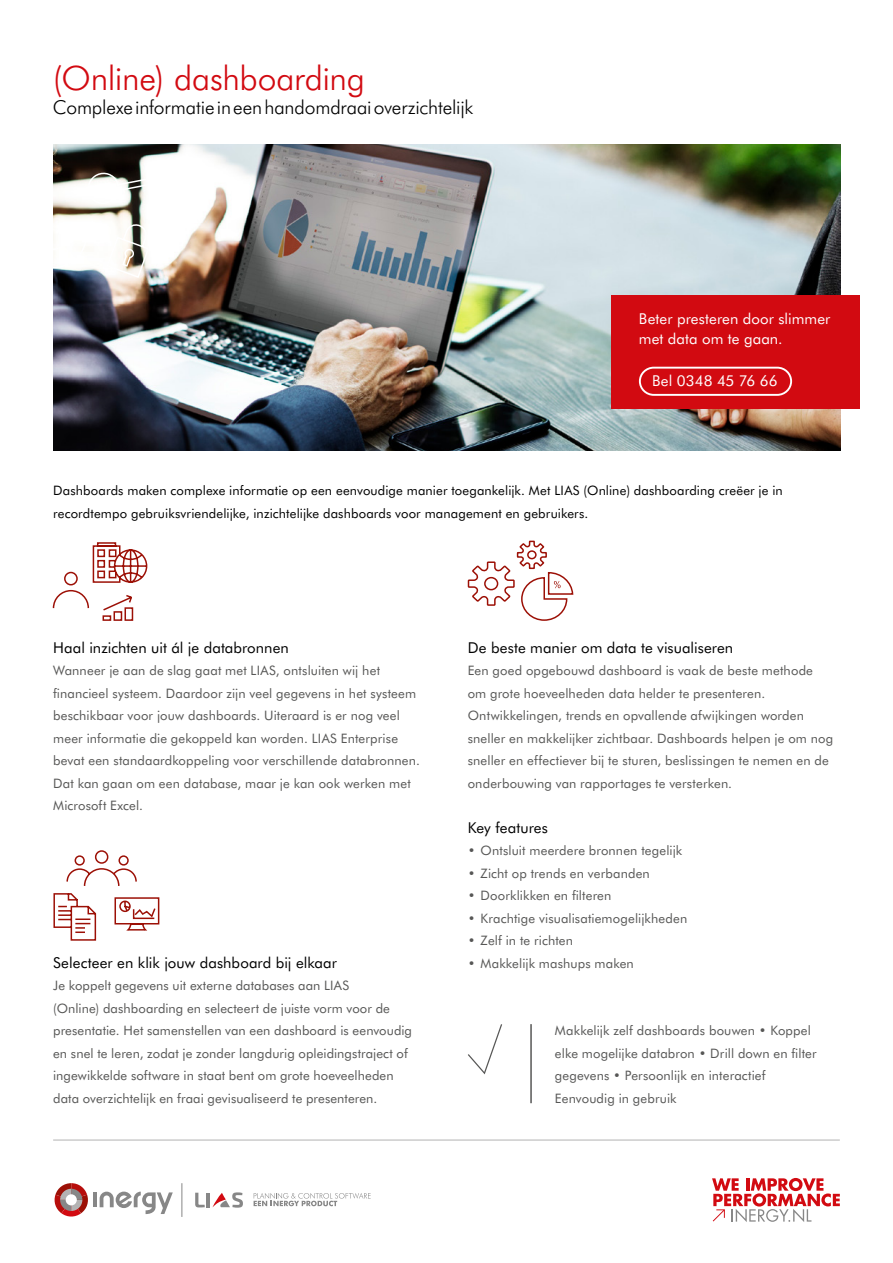
<style>
.page{position:relative;width:893px;height:1263px;background:#fff}
.page>*{position:absolute;margin:0;border:0;box-sizing:border-box;transform-origin:0 0}
.t1{font:300 33.6px "Futura BT";letter-spacing:-.01em;color:#d20a11}
.t2{font:300 19.2px "Futura BT";letter-spacing:-.005em;color:#000}
.t3{font:15px "Futura BT";letter-spacing:.005em;color:#000}
.t4{font:15px/20.7px "Futura BT";letter-spacing:.005em;color:#fff}
.t5{font:13.05px/22.5px "Futura BT";letter-spacing:.01em;color:#575756}
.t6{font:13.05px/22.5px "Futura BT";letter-spacing:.01em;color:#000}
</style>
<div class="page">
<hr style="left:53px;top:1140px;width:787px;height:1px;background:#b3b2b2">
<svg style="left:712px;top:1178px;width:128px;height:44px"></svg>
<img style="left:53px;top:145px;width:787px;height:306px">
<div style="left:611px;top:295px;width:249px;height:114px;background:#d20a11"></div>
<div style="left:639px;top:367px;width:153px;height:29px;border:2px solid #fff;border-radius:14px"></div>
<hr style="left:530px;top:1024px;width:2px;height:79px;background:#575756">
<svg style="left:468px;top:1024px;width:34px;height:51px"></svg>
<svg style="left:52px;top:542px;width:96px;height:79px"></svg>
<svg style="left:53px;top:850px;width:107px;height:91px"></svg>
<svg style="left:467px;top:540px;width:107px;height:81px"></svg>
<svg style="left:84px;top:169px;width:69px;height:38px"></svg>
<svg style="left:53px;top:233px;width:35px;height:36px"></svg>
<svg style="left:105px;top:224px;width:45px;height:55px"></svg>
<svg style="left:54px;top:1183px;width:34px;height:34px"></svg>
<div style="left:66px;top:1194px;width:11px;height:11px;background:#fff;border-radius:50%"></div>
<hr style="left:93px;top:1192px;width:4px;height:15px;background:#878787">
<svg style="left:100px;top:1191px;width:73px;height:23px"></svg>
<hr style="left:181px;top:1183px;width:1px;height:34px;background:#878787">
<svg style="left:195px;top:1193px;width:10px;height:14px"></svg>
<hr style="left:207px;top:1193px;width:3px;height:14px;background:#878787">
<svg style="left:213px;top:1192px;width:30px;height:16px"></svg>
<svg style="left:254px;top:1193px;width:117px;height:13px"></svg>
<h1 class="t1" style="left:53px;top:58px;width:314px">(Online) dashboarding</h1>
<h2 class="t2" style="left:53px;top:96px;width:422px">Complexe informatie in een handomdraai overzichtelijk</h2>
<p class="t4" style="left:639px;top:308px;width:193px">Beter presteren door slimmer met data om te gaan.</p>
<p class="t4" style="left:652px;top:370px;width:127px">Bel 0348 45 76 66</p>
<p class="t6" style="left:53px;top:479px;width:731px">Dashboards maken complexe informatie op een eenvoudige manier toegankelijk. Met LIAS (Online) dashboarding creëer je in recordtempo gebruiksvriendelijke, inzichtelijke dashboards voor management en gebruikers.</p>
<p class="t3" style="left:53px;top:638px;width:237px">Haal inzichten uit ál je databronnen</p>
<p class="t5" style="left:53px;top:659px;width:368px">Wanneer je aan de slag gaat met LIAS, ontsluiten wij het financieel systeem. Daardoor zijn veel gegevens in het systeem beschikbaar voor jouw dashboards. Uiteraard is er nog veel meer informatie die gekoppeld kan worden. LIAS Enterprise bevat een standaardkoppeling voor verschillende databronnen.<br>Dat kan gaan om een database, maar je kan ook werken met Microsoft Excel.</p>
<p class="t3" style="left:53px;top:953px;width:285px">Selecteer en klik jouw dashboard bij elkaar</p>
<p class="t5" style="left:53px;top:974px;width:360px">Je koppelt gegevens uit externe databases aan LIAS<br>(Online) dashboarding en selecteert de juiste vorm voor de presentatie. Het samenstellen van een dashboard is eenvoudig en snel te leren, zodat je zonder langdurig opleidingstraject of ingewikkelde software in staat bent om grote hoeveelheden data overzichtelijk en fraai gevisualiseerd te presenteren.</p>
<p class="t3" style="left:468px;top:638px;width:267px">De beste manier om data te visualiseren</p>
<p class="t5" style="left:468px;top:659px;width:367px">Een goed opgebouwd dashboard is vaak de beste methode om grote hoeveelheden data helder te presenteren.<br>Ontwikkelingen, trends en opvallende afwijkingen worden sneller en makkelijker zichtbaar. Dashboards helpen je om nog sneller en effectiever bij te sturen, beslissingen te nemen en de onderbouwing van rapportages te versterken.</p>
<p class="t3" style="left:468px;top:818px;width:82px">Key features</p>
<p class="t5" style="left:468px;top:839px;width:216px">• Ontsluit meerdere bronnen tegelijk</p>
<p class="t5" style="left:468px;top:862px;width:184px">• Zicht op trends en verbanden</p>
<p class="t5" style="left:468px;top:884px;width:145px">• Doorklikken en filteren</p>
<p class="t5" style="left:468px;top:907px;width:221px">• Krachtige visualisatiemogelijkheden</p>
<p class="t5" style="left:468px;top:929px;width:107px">• Zelf in te richten</p>
<p class="t5" style="left:468px;top:951px;width:168px">• Makkelijk mashups maken</p>
<p class="t5" style="left:555px;top:1019px;width:263px">Makkelijk zelf dashboards bouwen • Koppel elke mogelijke databron • Drill down en filter gegevens • Persoonlijk en interactief Eenvoudig in gebruik</p>
</div>
